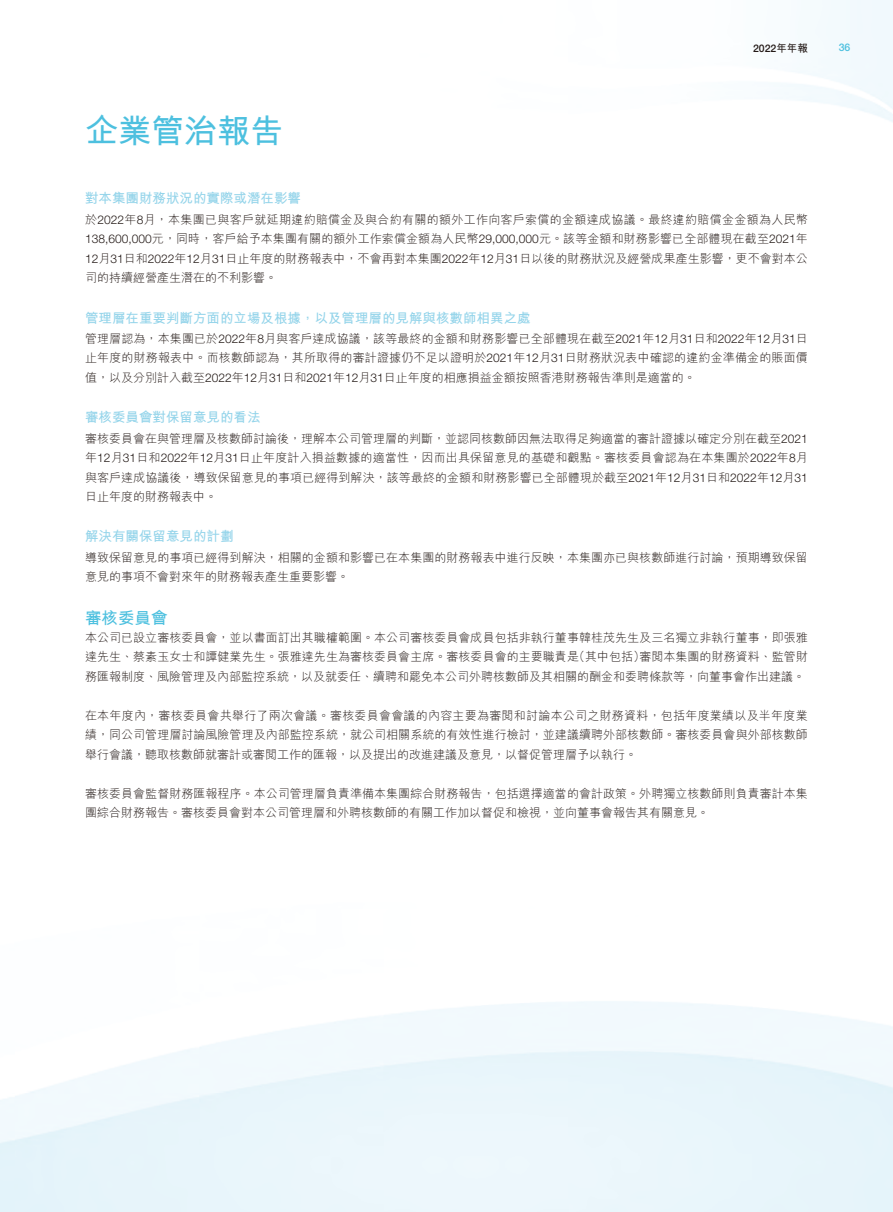
<style>
.page{position:relative;width:893px;height:1212px;background:#fff}
.page>*{position:absolute;margin:0;border:0;box-sizing:border-box;transform-origin:0 0}
.t1{font:700 33px "M Hei HK";color:#4dc0df}
.t2{font:700 16.5px "M Hei HK";color:#4dc0df}
.t3{font:700 13.5px "M Hei HK";color:#94d4ea}
.t4{font:300 12px/19.5px "M Hei HK";letter-spacing:.005em;color:#231916;text-align:justify}
.t5{font:500 10.5px "Helvetica Neue LT Std";color:#231916}
.t6{font:500 10.5px "Helvetica Neue LT Std";color:#4dc0df}
.s1{font-family:"M Hei HK";font-weight:700}
.s2{font-family:"Helvetica Neue LT Std"}
</style>
<div class="page">
<h1 class="t1" style="left:85px;top:107px;width:199px">企業管治報告</h1>
<p class="t5" style="left:753px;top:42px;width:56px">2022<span class="s1">年年報</span></p>
<p class="t3" style="left:85px;top:189px;width:217px">對本集團財務狀況的實際或潛在影響</p>
<p class="t4" style="left:85px;top:209px;width:724px">於<span class="s2">2022</span>年 月<span class="s2">8</span> ，本集團已與客戶就延期違約賠償金及與合約有關的額外工作向客戶索償的金額達成協議。最終違約賠償金金額為人民幣<span class="s2">138,600,000</span>元，同時，客戶給予本集團有關的額外工作索償金額為人民幣<span class="s2">29,000,000</span>元。該等金額和財務影響已全部體現在截至<span class="s2">2021</span>年<span class="s2">12</span>月<span class="s2">31</span>日和<span class="s2">2022</span>年<span class="s2">12</span>月<span class="s2">31</span>日止年度的財務報表中，不會再對本集團<span class="s2">2022</span>年<span class="s2">12</span>月<span class="s2">31</span>日以後的財務狀況及經營成果產生影響，更不會對本公司的持續經營產生潛在的不利影響。</p>
<p class="t3" style="left:85px;top:308px;width:447px">管理層在重要判斷方面的立場及根據，以及管理層的見解與核數師相異之處</p>
<p class="t4" style="left:85px;top:328px;width:724px">管理層認為，本集團已於<span class="s2">2022</span>年<span class="s2">8</span>月與客戶達成協議，該等最終的金額和財務影響已全部體現在截至<span class="s2">2021</span>年<span class="s2">12</span>月<span class="s2">31</span>日和<span class="s2">2022</span>年<span class="s2">12</span>月<span class="s2">31</span>日止年度的財務報表中。而核數師認為，其所取得的審計證據仍不足以證明於<span class="s2">2021</span>年<span class="s2">12</span>月<span class="s2">31</span>日財務狀況表中確認的違約金準備金的賬面價值，以及分別計入截至<span class="s2">2022</span>年<span class="s2">12</span>月<span class="s2">31</span>日和<span class="s2">2021</span>年<span class="s2">12</span>月<span class="s2">31</span>日止年度的相應損益金額按照香港財務報告準則是適當的。</p>
<p class="t3" style="left:85px;top:407px;width:177px">審核委員會對保留意見的看法</p>
<p class="t4" style="left:85px;top:428px;width:724px">審核委員會在與管理層及核數師討論後，理解本公司管理層的判斷，並認同核數師因無法取得足夠適當的審計證據以確定分別在截至<span class="s2">2021</span>年<span class="s2">12</span>月<span class="s2">31</span>日和<span class="s2">2022</span>年<span class="s2">12</span>月<span class="s2">31</span>日止年度計入損益數據的適當性，因而出具保留意見的基礎和觀點。審核委員會認為在本集團於<span class="s2">2022</span>年月<span class="s2">8</span>與客戶達成協議後，導致保留意見的事項已經得到解決，該等最終的金額和財務影響已全部體現於截至<span class="s2">2021</span>年<span class="s2">12</span>月<span class="s2">31</span>日和<span class="s2">2022</span>年<span class="s2">12</span>月<span class="s2">31</span>日止年度的財務報表中。</p>
<p class="t3" style="left:85px;top:527px;width:150px">解決有關保留意見的計劃</p>
<p class="t4" style="left:85px;top:547px;width:724px">導致保留意見的事項已經得到解決，相關的金額和影響已在本集團的財務報表中進行反映，本集團亦已與核數師進行討論，預期導致保留意見的事項不會對來年的財務報表產生重要影響。</p>
<h2 class="t2" style="left:85px;top:606px;width:84px">審核委員會</h2>
<p class="t4" style="left:85px;top:627px;width:724px;text-align:right">本公司已設立審核委員會，並以書面訂出其職權範圍。本公司審核委員會成員包括非執行董事韓桂茂先生及三名獨立非執行董事，即張雅審閱本集團的財務資料、監管財</p>
<p class="t4" style="left:573px;top:647px;width:74px">（其中包括）</p>
<p class="t4" style="left:85px;top:647px;width:721px">達先生、蔡素玉女士和譚健業先生。張雅達先生為審核委員會主席。審核委員會的主要職責是<br>務匯報制度、風險管理及內部監控系統，以及就委任、續聘和罷免本公司外聘核數師及其相關的酬金和委聘條款等，向董事會作出建議。</p>
<p class="t4" style="left:85px;top:705px;width:724px">在本年度內，審核委員會共舉行了兩次會議。審核委員會會議的內容主要為審閱和討論本公司之財務資料，包括年度業績以及半年度業績，同公司管理層討論風險管理及內部監控系統，就公司相關系統的有效性進行檢討，並建議續聘外部核數師。審核委員會與外部核數師舉行會議，聽取核數師就審計或審閱工作的匯報，以及提出的改進建議及意見，以督促管理層予以執行。</p>
<p class="t4" style="left:85px;top:783px;width:724px">審核委員會監督財務匯報程序。本公司管理層負責準備本集團綜合財務報告，包括選擇適當的會計政策。外聘獨立核數師則負責審計本集團綜合財務報告。審核委員會對本公司管理層和外聘核數師的有關工作加以督促和檢視，並向董事會報告其有關意見。</p>
<p class="t6" style="left:839px;top:41px;width:13px">36</p>
</div>
